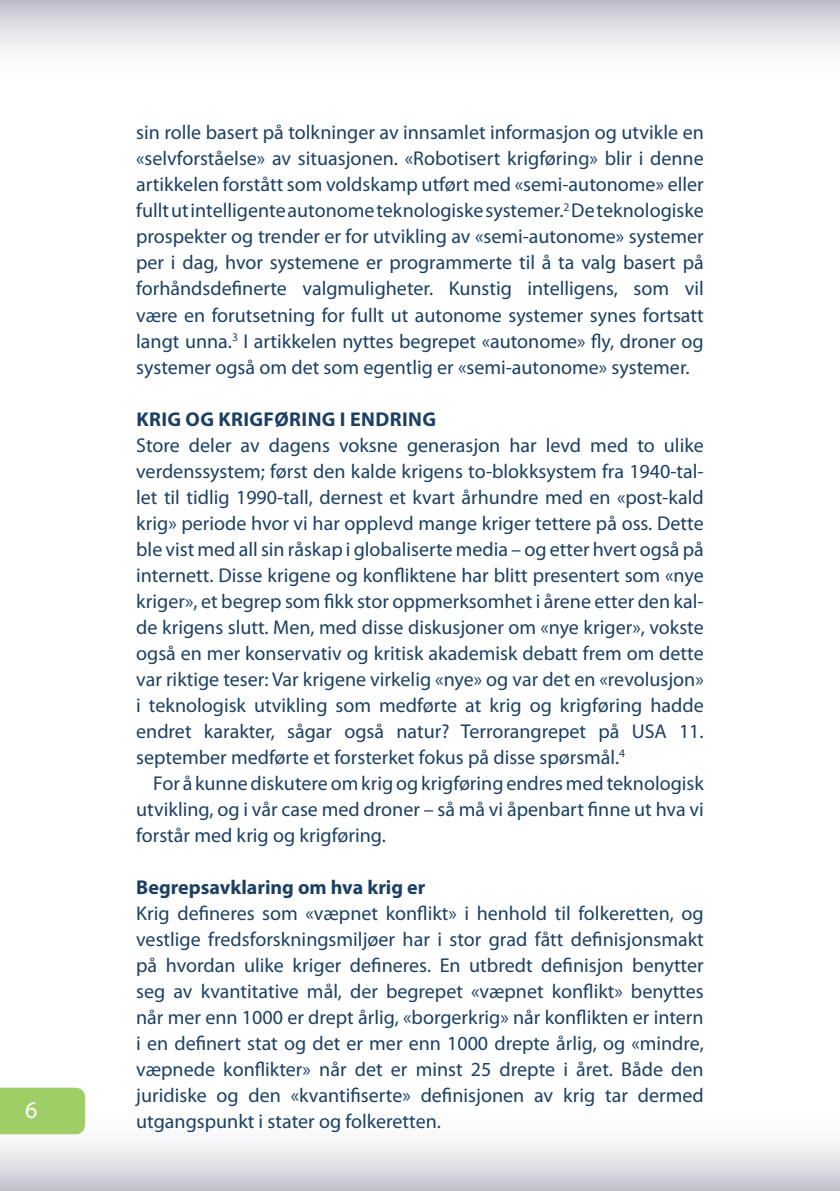
<style>
.page{position:relative;width:840px;height:1191px;background:#fff}
.page>*{position:absolute;margin:0;border:0;box-sizing:border-box;transform-origin:0 0}
.t1{font:24px "Myriad Pro";color:#fff}
.Heading_1{font:20px/26px "Myriad Pro";color:#1b4064;text-align:justify}
.Heading_2{font:700 20px "Myriad Pro";color:#1b4064}
.Heading_1-2{font:700 20px "Myriad Pro";letter-spacing:.02em;color:#1b4064}
</style>
<div class="page">
<svg style="left:0;top:1112px;width:839px;height:79px"></svg>
<svg style="left:0;top:0;width:839px;height:50px"></svg>
<div style="left:0;top:1087px;width:85px;height:47px;background:#9fce66"></div>
<p class="t1" style="left:25px;top:1094px;width:14px">6</p>
<p class="Heading_1" style="left:136px;top:119px;width:568px">sin rolle basert på tolkninger av innsamlet informasjon og utvikle en «selvforståelse» av situasjonen. «Robotisert krigføring» blir i denne artikkelen forstått som voldskamp utført med «semi-autonome» eller fullt ut intelligente autonome teknologiske systemer.<sup>2</sup> De teknologiske prospekter og trender er for utvikling av «semi-autonome» systemer per i dag, hvor systemene er programmerte til å ta valg basert på forhåndsdefinerte valgmuligheter. Kunstig intelligens, som vil være en forutsetning for fullt ut autonome systemer synes fortsatt langt unna.<sup>3</sup> I artikkelen nyttes begrepet «autonome» fly, droner og systemer også om det som egentlig er «semi-autonome» systemer.</p>
<p class="Heading_1-2" style="left:136px;top:406px;width:301px">KRIG OG KRIGFØRING I ENDRING</p>
<p class="Heading_1" style="left:136px;top:431px;width:568px">Store deler av dagens voksne generasjon har levd med to ulike verdenssystem; først den kalde krigens to-blokksystem fra 1940-tal&shy;let til tidlig 1990-tall, dernest et kvart århundre med en «post-kald krig» periode hvor vi har opplevd mange kriger tettere på oss. Dette ble vist med all sin råskap i globaliserte media – og etter hvert også på internett. Disse krigene og konfliktene har blitt presentert som «nye kriger», et begrep som fikk stor oppmerksomhet i årene etter den kal&shy;de krigens slutt. Men, med disse diskusjoner om «nye kriger», vokste også en mer konservativ og kritisk akademisk debatt frem om dette var riktige teser: Var krigene virkelig «nye» og var det en «revolusjon» i teknologisk utvikling som medførte at krig og krigføring hadde endret karakter, sågar også natur? Terrorangrepet på USA 11. september medførte et forsterket fokus på disse spørsmål.<sup>4</sup></p>
<p class="Heading_1" style="left:136px;top:769px;width:569px;text-indent:17px">For å kunne diskutere om krig og krigføring endres med teknologisk utvikling, og i vår case med droner – så må vi åpenbart finne ut hva vi forstår med krig og krigføring.</p>
<p class="Heading_2" style="left:136px;top:874px;width:290px">Begrepsavklaring om hva krig er</p>
<p class="Heading_1" style="left:136px;top:899px;width:569px">Krig defineres som «væpnet konflikt» i henhold til folkeretten, og vestlige fredsforskningsmiljøer har i stor grad fått definisjonsmakt på hvordan ulike kriger defineres. En utbredt definisjon benytter seg av kvantitative mål, der begrepet «væpnet konflikt» benyttes når mer enn 1000 er drept årlig, «borgerkrig» når konflikten er intern i en definert stat og det er mer enn 1000 drepte årlig, og «mindre, væpnede konflikter» når det er minst 25 drepte i året. Både den juridiske og den «kvantifiserte» definisjonen av krig tar dermed utgangspunkt i stater og folkeretten.</p>
</div>
